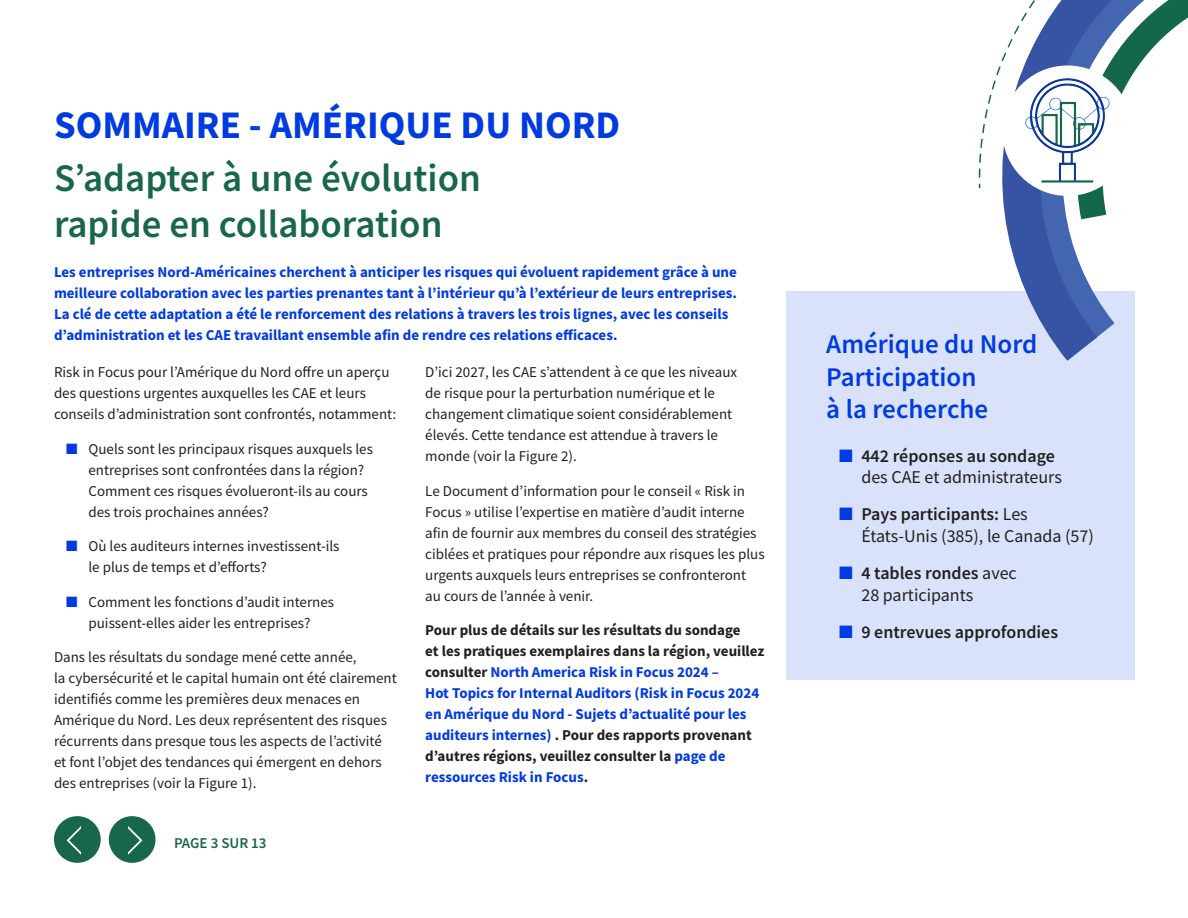
<style>
.page{position:relative;width:1188px;height:918px;background:#fff}
.page>*{position:absolute;margin:0;border:0;box-sizing:border-box;transform-origin:0 0}
.t1{font:58.5px "Asgalt";color:#fff}
.t2{font:600 39px/46.8px "Source Sans Pro";color:#18674b}
.t3{font:700 39px "Source Sans Pro";color:#003be0}
.t4{font:600 27px/32.4px "Source Sans Pro";color:#003be0}
.t5{font:18px/21.6px "Source Sans Pro";color:#231f20}
.t6{font:600 18px "Source Sans Pro";color:#231f20}
.t7{font:15px/21px "Source Sans Pro";color:#231f20}
.t8{font:700 15px/21px "Source Sans Pro";color:#003be0}
.t9{font:600 15px "Source Sans Pro";color:#18674b}
.s1{color:#003be0}
.s2{color:#231f20}
.s3{font-weight:600}
</style>
<div class="page">
<div style="left:786px;top:291px;width:349px;height:389px;background:#d9e2fa"></div>
<svg style="left:978px;top:0;width:210px;height:361px"></svg>
<img style="left:1002px;top:65px;width:131px;height:131px;border-radius:65px">
<div style="left:54px;top:816px;width:47px;height:47px;background:#18674b;border-radius:50%"></div>
<div style="left:109px;top:816px;width:47px;height:47px;background:#18674b;border-radius:50%"></div>
<p class="t3" style="left:54px;top:99px;width:568px">SOMMAIRE - AMÉRIQUE DU NORD</p>
<p class="t2" style="left:54px;top:154px;width:429px">S’adapter à une évolution rapide en collaboration</p>
<p class="t8" style="left:54px;top:262px;width:685px">Les entreprises Nord-Américaines cherchent à anticiper les risques qui évoluent rapidement grâce à une meilleure collaboration avec les parties prenantes tant à l’intérieur qu’à l’extérieur de leurs entreprises.<br>La clé de cette adaptation a été le renforcement des relations à travers les trois lignes, avec les conseils d’administration et les CAE travaillant ensemble afin de rendre ces relations efficaces.</p>
<p class="t7" style="left:54px;top:362px;width:344px">Risk in Focus pour l’Amérique du Nord offre un aperçu des questions urgentes auxquelles les CAE et leurs conseils d’administration sont confrontés, notamment:</p>
<p class="t7" style="left:88px;top:438px;width:286px;text-indent:-22px"><span class="s1">■</span> Quels sont les principaux risques auxquels les entreprises sont confrontées dans la région?<br>Comment ces risques évolueront-ils au cours des trois prochaines années?</p>
<p class="t7" style="left:88px;top:536px;width:253px;text-indent:-22px"><span class="s1">■</span> Où les auditeurs internes investissent-ils le plus de temps et d’efforts?</p>
<p class="t7" style="left:66px;top:591px;width:270px;text-align:center"><span class="s1">■</span> Comment les fonctions d’audit internes puissent-elles aider les entreprises?</p>
<p class="t7" style="left:54px;top:647px;width:344px">Dans les résultats du sondage mené cette année,<br>la cybersécurité et le capital humain ont été clairement identifiés comme les premières deux menaces en Amérique du Nord. Les deux représentent des risques récurrents dans presque tous les aspects de l’activité et font l’objet des tendances qui émergent en dehors des entreprises (voir la Figure 1).</p>
<p class="t1" style="left:67px;top:818px;width:20px">&lt;</p>
<p class="t9" style="left:174px;top:833px;width:94px">PAGE 3 SUR 13</p>
<p class="t7" style="left:425px;top:362px;width:313px">D’ici 2027, les CAE s’attendent à ce que les niveaux de risque pour la perturbation numérique et le changement climatique soient considérablement élevés. Cette tendance est attendue à travers le monde (voir la Figure 2).</p>
<p class="t7" style="left:425px;top:480px;width:341px">Le Document d’information pour le conseil « Risk in Focus » utilise l’expertise en matière d’audit interne afin de fournir aux membres du conseil des stratégies ciblées et pratiques pour répondre aux risques les plus urgents auxquels leurs entreprises se confronteront au cours de l’année à venir.</p>
<p class="t8" style="left:425px;top:620px;width:341px"><span class="s2">Pour plus de détails sur les résultats du sondage<br>et les pratiques exemplaires dans la région, veuillez consulter</span> North America Risk in Focus 2024 –<br>Hot Topics for Internal Auditors (Risk in Focus 2024 en Amérique du Nord - Sujets d’actualité pour les auditeurs internes) <span class="s2">. Pour des rapports provenant d’autres régions, veuillez consulter la</span> page de ressources Risk in Focus<span class="s2">.</span></p>
<p class="t4" style="left:826px;top:328px;width:213px">Amérique du Nord</p>
<p class="t4" style="left:826px;top:360px;width:163px">Participation à la recherche</p>
<p class="t5" style="left:861px;top:445px;width:202px;text-indent:-22px"><span class="s1">■</span> <span class="s3">442 réponses au sondage </span>des CAE et administrateurs</p>
<p class="t5" style="left:861px;top:504px;width:234px;text-indent:-22px"><span class="s1">■</span> <span class="s3">Pays participants:</span> Les<br>États-Unis (385), le Canada (57)</p>
<p class="t5" style="left:861px;top:562px;width:157px;text-indent:-22px"><span class="s1">■</span> <span class="s3">4 tables rondes</span> avec<br>28 participants</p>
<p class="t6" style="left:839px;top:620px;width:221px"><span class="s1">■</span> 9 entrevues approfondies</p>
</div>
